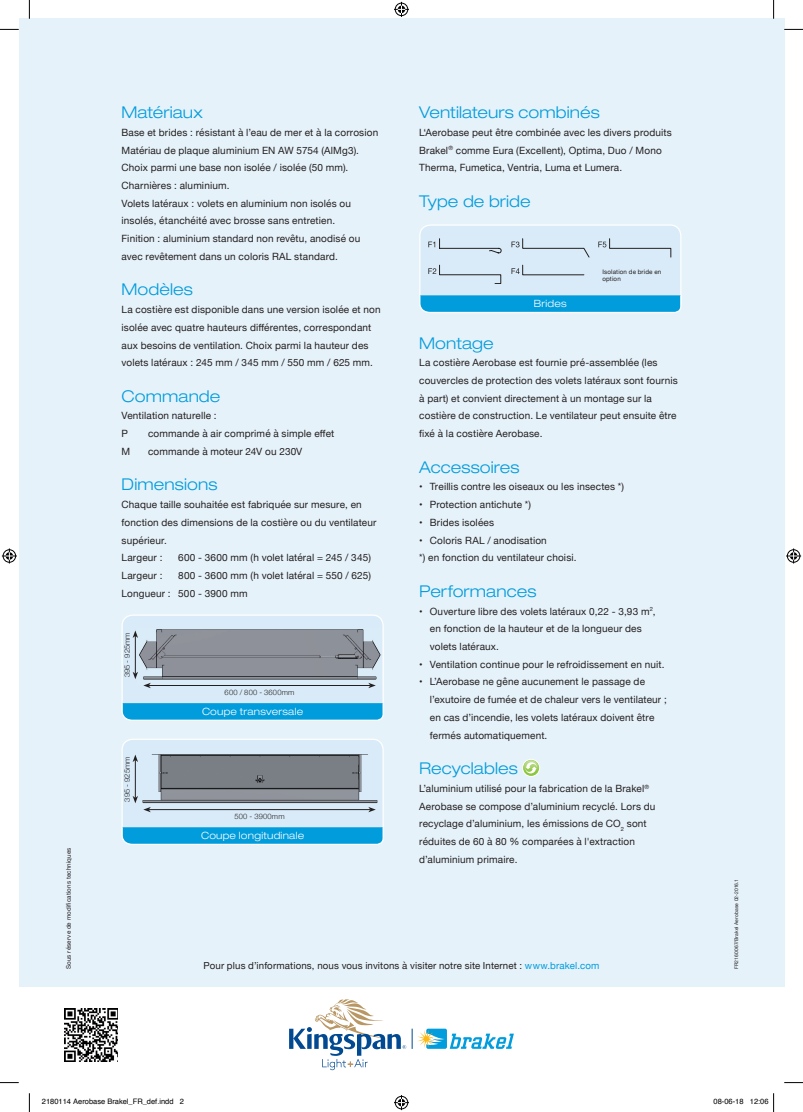
<style>
.page{position:relative;width:803px;height:1112px;background:#fff}
.page>*{position:absolute;margin:0;border:0;box-sizing:border-box;transform-origin:0 0}
.t1{font:300 expanded 16.25px "Helvetica Neue";letter-spacing:.005em;color:#019cdc}
.t2{font:10px/17.8px "Helvetica Neue";letter-spacing:.015em;color:#231f20}
.t3{font:300 expanded 10px "Helvetica Neue";letter-spacing:.025em;color:#fff}
.t4{font:9.75px "Helvetica Neue";letter-spacing:.015em;color:#231f20}
.t5{font:7.5px "Helvetica";color:#000}
.t6{font:300 7.5px "Helvetica Neue";letter-spacing:.025em;color:#231f20}
.t7{font:6.25px/7.5px "Helvetica Neue";letter-spacing:.025em;color:#231f20}
.t8{font:5px "Helvetica Neue";letter-spacing:.025em;color:#231f20}
.s1{color:#019cdc}
</style>
<div class="page">
<div style="left:19px;top:19px;width:765px;height:967px;background:#e6f2fa"></div>
<img style="left:65px;top:1008px;width:53px;height:52px">
<svg style="left:289px;top:999px;width:117px;height:70px"></svg>
<svg style="left:412px;top:1028px;width:102px;height:20px"></svg>
<svg style="left:522px;top:759px;width:18px;height:17px"></svg>
<svg style="left:523px;top:760px;width:16px;height:15px"></svg>
<svg style="left:525px;top:762px;width:12px;height:11px"></svg>
<div style="left:522px;top:758px;width:18px;height:18px;border:1px solid #fff;border-radius:50%"></div>
<div style="left:420px;top:225px;width:261px;height:87px;background:#d9ebf8;border-radius:11px"></div>
<svg style="left:428px;top:238px;width:243px;height:46px"></svg>
<div style="left:419px;top:224px;width:262px;height:89px;border:1px solid #fff;border-radius:11px"></div>
<svg style="left:419px;top:294px;width:263px;height:19px;background:#23a9e0"></svg>
<div style="left:122px;top:615px;width:261px;height:105px;background:#d9ebf8;border-radius:11px"></div>
<img style="left:137px;top:629px;width:244px;height:51px">
<div style="left:122px;top:614px;width:262px;height:106px;border:1px solid #fff;border-radius:11px"></div>
<svg style="left:121px;top:701px;width:263px;height:20px;background:#2cace1"></svg>
<hr style="left:135px;top:635px;width:1px;height:38px;background:#231f20">
<svg style="left:133px;top:630px;width:5px;height:7px"></svg>
<hr style="left:149px;top:685px;width:221px;height:1px;background:#231f20">
<svg style="left:368px;top:682px;width:8px;height:6px"></svg>
<svg style="left:133px;top:671px;width:18px;height:17px"></svg>
<div style="left:122px;top:739px;width:261px;height:105px;background:#d9ebf8;border-radius:11px"></div>
<img style="left:151px;top:754px;width:227px;height:50px">
<div style="left:122px;top:738px;width:262px;height:106px;border:1px solid #fff;border-radius:11px"></div>
<hr style="left:135px;top:759px;width:1px;height:38px;background:#231f20">
<svg style="left:133px;top:754px;width:5px;height:7px"></svg>
<hr style="left:149px;top:809px;width:221px;height:1px;background:#231f20">
<svg style="left:368px;top:807px;width:8px;height:5px"></svg>
<svg style="left:133px;top:795px;width:18px;height:17px"></svg>
<svg style="left:121px;top:825px;width:263px;height:20px;background:#2cace1"></svg>
<svg style="left:0;top:29px;width:19px;height:1px"></svg>
<svg style="left:784px;top:29px;width:19px;height:1px"></svg>
<svg style="left:0;top:1082px;width:19px;height:1px"></svg>
<svg style="left:784px;top:1082px;width:19px;height:1px"></svg>
<svg style="left:29px;top:0;width:1px;height:19px"></svg>
<svg style="left:29px;top:1093px;width:1px;height:18px"></svg>
<svg style="left:773px;top:0;width:1px;height:19px"></svg>
<svg style="left:394px;top:2px;width:15px;height:15px"></svg>
<svg style="left:394px;top:1095px;width:15px;height:14px"></svg>
<svg style="left:2px;top:548px;width:15px;height:15px"></svg>
<svg style="left:786px;top:548px;width:15px;height:15px"></svg>
<svg style="left:773px;top:1093px;width:1px;height:18px"></svg>
<p class="t7" style="left:65px;top:968px;width:123px;rotate:-90deg">Sous réserve de modifications techniques</p>
<h1 class="t1" style="left:122px;top:102px;width:83px">Matériaux</h1>
<p class="t2" style="left:122px;top:124px;width:258px">Base et brides : résistant à l’eau de mer et à la corrosion Matériau de plaque aluminium EN AW 5754 (AlMg3).<br>Choix parmi une base non isolée / isolée (50 mm).<br>Charnières : aluminium.<br>Volets latéraux : volets en aluminium non isolés ou insolés, étanchéité avec brosse sans entretien.<br>Finition : aluminium standard non revêtu, anodisé ou avec revêtement dans un coloris RAL standard.</p>
<h1 class="t1" style="left:122px;top:280px;width:73px">Modèles</h1>
<p class="t2" style="left:122px;top:301px;width:261px">La costière est disponible dans une version isolée et non isolée avec quatre hauteurs différentes, correspondant aux besoins de ventilation. Choix parmi la hauteur des volets latéraux : 245 mm / 345 mm / 550 mm / 625 mm.</p>
<h1 class="t1" style="left:122px;top:386px;width:100px">Commande</h1>
<p class="t2" style="left:122px;top:407px;width:97px">Ventilation naturelle :<br>P</p>
<p class="t2" style="left:148px;top:425px;width:188px">commande à air comprimé à simple effet</p>
<p class="t2" style="left:122px;top:443px;width:10px">M</p>
<p class="t2" style="left:148px;top:443px;width:156px">commande à moteur 24V ou 230V</p>
<h1 class="t1" style="left:122px;top:475px;width:98px">Dimensions</h1>
<p class="t2" style="left:122px;top:496px;width:256px">Chaque taille souhaitée est fabriquée sur mesure, en fonction des dimensions de la costière ou du ventilateur supérieur.<br>Largeur :</p>
<p class="t2" style="left:178px;top:549px;width:194px">600 - 3600 mm (h volet latéral = 245 / 345)</p>
<p class="t2" style="left:122px;top:567px;width:251px;text-indent:57px">800 - 3600 mm (h volet latéral = 550 / 625)<br>Longueur : 500 - 3900 mm</p>
<p class="t2" style="left:122px;top:567px;width:42px">Largeur :</p>
<p class="t6" style="left:121px;top:677px;width:47px;rotate:-90deg">395 - 925mm</p>
<p class="t6" style="left:121px;top:801px;width:47px;rotate:-90deg">395 - 925mm</p>
<p class="t6" style="left:225px;top:686px;width:71px">600 / 800 - 3600mm</p>
<p class="t3" style="left:202px;top:705px;width:103px">Coupe transversale</p>
<p class="t6" style="left:234px;top:810px;width:52px">500 - 3900mm</p>
<p class="t3" style="left:201px;top:829px;width:105px">Coupe longitudinale</p>
<h1 class="t1" style="left:419px;top:102px;width:182px">Ventilateurs combinés</h1>
<p class="t2" style="left:419px;top:124px;width:254px">L‘Aerobase peut être combinée avec les divers produits<br>Brakel<sup>®</sup> comme Eura (Excellent), Optima, Duo / Mono<br>Therma, Fumetica, Ventria, Luma et Lumera.</p>
<h1 class="t1" style="left:419px;top:191px;width:113px">Type de bride</h1>
<p class="t3" style="left:534px;top:297px;width:34px">Brides</p>
<p class="t7" style="left:602px;top:268px;width:60px">Isolation de bride en option</p>
<h1 class="t1" style="left:419px;top:333px;width:76px">Montage</h1>
<p class="t2" style="left:419px;top:354px;width:260px">La costière Aerobase est fournie pré-assemblée (les couvercles de protection des volets latéraux sont fournis à part) et convient directement à un montage sur la costière de construction. Le ventilateur peut ensuite être fixé à la costière Aerobase.</p>
<h1 class="t1" style="left:419px;top:457px;width:102px">Accessoires</h1>
<p class="t2" style="left:419px;top:478px;width:206px">• Treillis contre les oiseaux ou les insectes *)</p>
<p class="t2" style="left:419px;top:496px;width:113px">• Protection antichute *)</p>
<p class="t2" style="left:419px;top:514px;width:76px">• Brides isolées</p>
<p class="t2" style="left:419px;top:531px;width:159px">• Coloris RAL / anodisation<br>*) en fonction du ventilateur choisi.</p>
<h1 class="t1" style="left:419px;top:581px;width:119px">Performances</h1>
<p class="t2" style="left:430px;top:602px;width:227px;text-indent:-11px">• Ouverture libre des volets latéraux 0,22 - 3,93 m<sup>2</sup>, en fonction de la hauteur et de la longueur des volets latéraux.</p>
<p class="t2" style="left:419px;top:655px;width:247px">• Ventilation continue pour le refroidissement en nuit.</p>
<p class="t2" style="left:430px;top:673px;width:238px;text-indent:-11px">• L’Aerobase ne gêne aucunement le passage de l’exutoire de fumée et de chaleur vers le ventilateur ; en cas d’incendie, les volets latéraux doivent être fermés automatiquement.</p>
<h1 class="t1" style="left:419px;top:758px;width:100px">Recyclables</h1>
<p class="t2" style="left:419px;top:779px;width:238px">L’aluminium utilisé pour la fabrication de la Brakel<sup>® </sup>Aerobase se compose d’aluminium recyclé. Lors du recyclage d’aluminium, les émissions de CO<sub>2</sub> sont réduites de 60 à 80 % comparées à l'extraction d’aluminium primaire.</p>
<p class="t4" style="left:203px;top:958px;width:397px">Pour plus d’informations, nous vous invitons à visiter notre site Internet : <span class="s1">www.brakel.com</span></p>
<p class="t8" style="left:733px;top:968px;width:92px;rotate:-90deg">FR2160067/Brakel Aerobase 02-2016.1</p>
<p class="t5" style="left:42px;top:1095px;width:144px">2180114 Aerobase Brakel_FR_def.indd 2</p>
<p class="t5" style="left:713px;top:1095px;width:57px">08-06-18 12:06</p>
</div>
